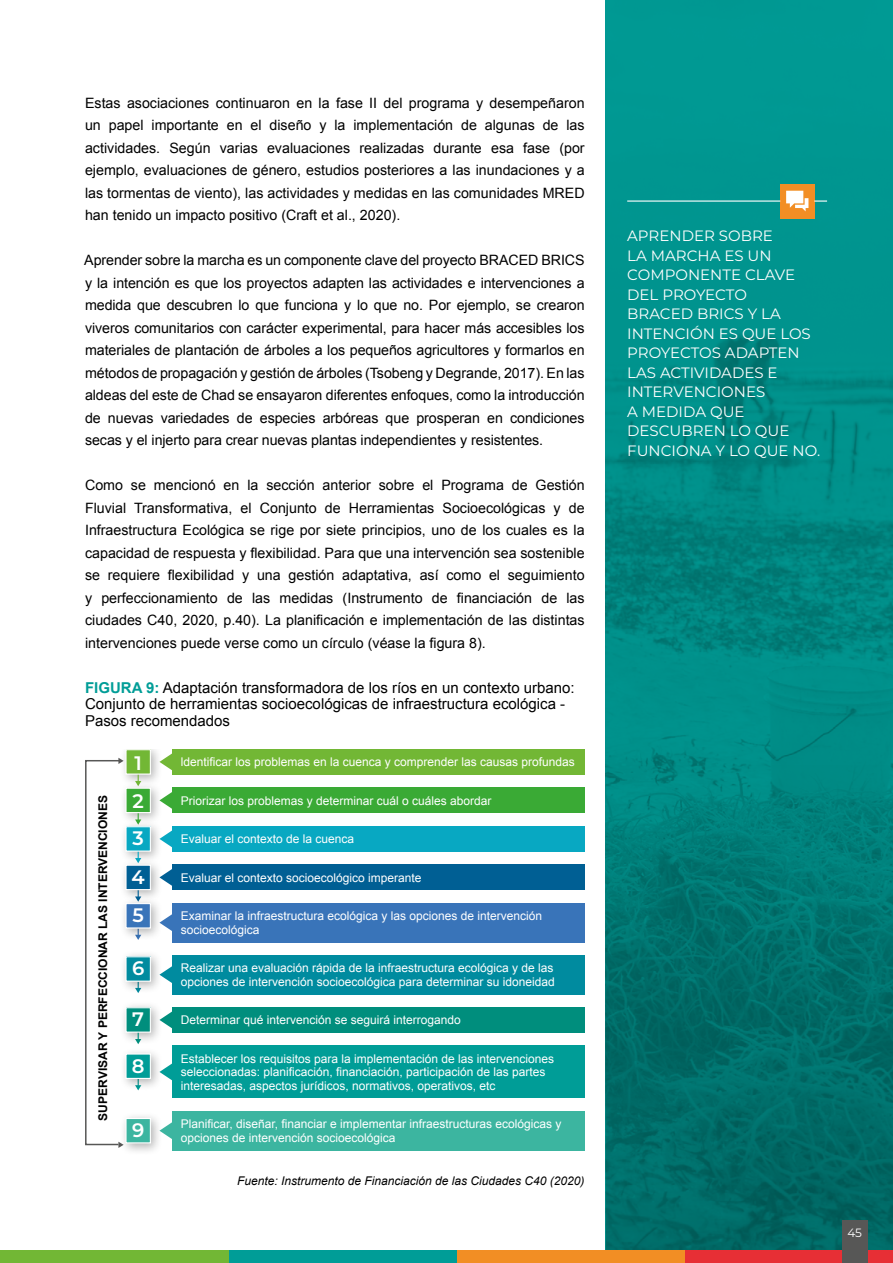
<style>
.page{position:relative;width:893px;height:1263px;background:#fff}
.page>*{position:absolute;margin:0;border:0;box-sizing:border-box;transform-origin:0 0}
.t1{font:600 19.5px "Montserrat Alternates";color:#fff}
.margin_quote{font:15px/19.5px "Montserrat";color:#fff}
.figure_table_caption{font:15px/16.5px "Arial";color:#000}
.body{font:14.25px/22.5px "Arial";color:#000;text-align:justify}
.t2{font:12px/13.5px "Arial";color:#fff}
.table_source{font:italic 12px "Arial";color:#000}
.t3{font:700 12px "Arial";color:#000}
.folio{font:12px "Montserrat";color:#fff}
.s1{font-weight:700;color:#009d97}
</style>
<div class="page">
<img style="left:606px;top:0;width:287px;height:1250px">
<div style="left:172px;top:749px;width:413px;height:26px;background:#72b735"></div>
<div style="left:172px;top:787px;width:413px;height:26px;background:#3aaa35"></div>
<div style="left:172px;top:826px;width:413px;height:26px;background:#08a8c2"></div>
<div style="left:172px;top:864px;width:413px;height:26px;background:#005f94"></div>
<div style="left:172px;top:903px;width:413px;height:39px;background:#3974b9"></div>
<div style="left:172px;top:955px;width:413px;height:39px;background:#008b9f"></div>
<div style="left:172px;top:1007px;width:413px;height:26px;background:#008e7d"></div>
<div style="left:172px;top:1045px;width:413px;height:53px;background:#009d97"></div>
<div style="left:172px;top:1111px;width:413px;height:39px;background:#3cb5a0"></div>
<div style="left:119px;top:749px;width:44px;height:38px;background:#000;opacity:.3"></div>
<div style="left:126px;top:750px;width:24px;height:24px;background:#72b735"></div>
<div style="left:125px;top:749px;width:26px;height:26px;border:1px solid #fff"></div>
<svg style="left:159px;top:753px;width:13px;height:17px"></svg>
<svg style="left:135px;top:775px;width:6px;height:6px"></svg>
<div style="left:119px;top:781px;width:44px;height:44px;background:#000;opacity:.3"></div>
<div style="left:126px;top:788px;width:24px;height:24px;background:#3aaa35"></div>
<div style="left:125px;top:788px;width:26px;height:25px;border:1px solid #fff"></div>
<svg style="left:159px;top:792px;width:13px;height:17px"></svg>
<svg style="left:135px;top:813px;width:6px;height:7px"></svg>
<div style="left:119px;top:820px;width:44px;height:44px;background:#000;opacity:.3"></div>
<div style="left:126px;top:827px;width:24px;height:24px;background:#08a8c2"></div>
<div style="left:125px;top:826px;width:26px;height:26px;border:1px solid #fff"></div>
<svg style="left:159px;top:830px;width:13px;height:17px"></svg>
<svg style="left:135px;top:852px;width:6px;height:6px"></svg>
<div style="left:119px;top:858px;width:44px;height:44px;background:#000;opacity:.3"></div>
<div style="left:126px;top:865px;width:24px;height:24px;background:#005f94"></div>
<div style="left:125px;top:865px;width:26px;height:25px;border:1px solid #fff"></div>
<svg style="left:159px;top:869px;width:13px;height:17px"></svg>
<svg style="left:135px;top:890px;width:6px;height:7px"></svg>
<div style="left:119px;top:897px;width:44px;height:43px;background:#000;opacity:.3"></div>
<div style="left:126px;top:903px;width:24px;height:25px;background:#3974b9"></div>
<div style="left:125px;top:903px;width:26px;height:25px;border:1px solid #fff"></div>
<svg style="left:159px;top:914px;width:13px;height:17px"></svg>
<div style="left:119px;top:950px;width:44px;height:44px;background:#000;opacity:.3"></div>
<div style="left:126px;top:957px;width:24px;height:24px;background:#008b9f"></div>
<div style="left:125px;top:956px;width:26px;height:26px;border:1px solid #fff"></div>
<svg style="left:159px;top:966px;width:13px;height:17px"></svg>
<div style="left:119px;top:1001px;width:44px;height:44px;background:#000;opacity:.3"></div>
<div style="left:126px;top:1008px;width:24px;height:24px;background:#008e7d"></div>
<div style="left:125px;top:1007px;width:26px;height:26px;border:1px solid #fff"></div>
<svg style="left:159px;top:1011px;width:13px;height:17px"></svg>
<svg style="left:135px;top:1033px;width:6px;height:11px"></svg>
<div style="left:119px;top:1047px;width:44px;height:44px;background:#000;opacity:.3"></div>
<div style="left:126px;top:1054px;width:24px;height:24px;background:#009d97"></div>
<div style="left:125px;top:1053px;width:26px;height:26px;border:1px solid #fff"></div>
<svg style="left:159px;top:1063px;width:13px;height:17px"></svg>
<div style="left:119px;top:1111px;width:44px;height:44px;background:#000;opacity:.3"></div>
<div style="left:126px;top:1118px;width:24px;height:25px;background:#3cb5a0"></div>
<div style="left:125px;top:1118px;width:26px;height:25px;border:1px solid #fff"></div>
<svg style="left:159px;top:1122px;width:13px;height:17px"></svg>
<svg style="left:85px;top:758px;width:39px;height:390px"></svg>
<div style="left:780px;top:184px;width:34px;height:34px;background:#f28e24"></div>
<hr style="left:627px;top:200px;width:153px;height:2px;background:#fff">
<svg style="left:814px;top:200px;width:13px;height:2px"></svg>
<svg style="left:786px;top:191px;width:22px;height:20px"></svg>
<div style="left:1px;top:1250px;width:228px;height:13px;background:#72b735"></div>
<div style="left:229px;top:1250px;width:228px;height:13px;background:#009d97"></div>
<div style="left:457px;top:1250px;width:229px;height:13px;background:#f28e24"></div>
<div style="left:686px;top:1250px;width:207px;height:13px;background:#e72f35"></div>
<div style="left:842px;top:1220px;width:25px;height:43px;background:#575756"></div>
<p class="body" style="left:85px;top:91px;width:501px">Estas asociaciones continuaron en la fase II del programa y desempeñaron un papel importante en el diseño y la implementación de algunas de las actividades. Según varias evaluaciones realizadas durante esa fase (por ejemplo, evaluaciones de género, estudios posteriores a las inundaciones y a las tormentas de viento), las actividades y medidas en las comunidades MRED han tenido un impacto positivo (Craft et al., 2020).</p>
<p class="body" style="left:84px;top:249px;width:502px">Aprender sobre la marcha es un componente clave del proyecto BRACED BRICS y la intención es que los proyectos adapten las actividades e intervenciones a medida que descubren lo que funciona y lo que no. Por ejemplo, se crearon viveros comunitarios con carácter experimental, para hacer más accesibles los materiales de plantación de árboles a los pequeños agricultores y formarlos en métodos de propagación y gestión de árboles (Tsobeng y Degrande, 2017). En las aldeas del este de Chad se ensayaron diferentes enfoques, como la introducción de nuevas variedades de especies arbóreas que prosperan en condiciones secas y el injerto para crear nuevas plantas independientes y resistentes.</p>
<p class="body" style="left:85px;top:474px;width:501px">Como se mencionó en la sección anterior sobre el Programa de Gestión Fluvial Transformativa, el Conjunto de Herramientas Socioecológicas y de Infraestructura Ecológica se rige por siete principios, uno de los cuales es la capacidad de respuesta y flexibilidad. Para que una intervención sea sostenible se requiere flexibilidad y una gestión adaptativa, así como el seguimiento y perfeccionamiento de las medidas (Instrumento de financiación de las ciudades C40, 2020, p.40). La planificación e implementación de las distintas intervenciones puede verse como un círculo (véase la figura 8).</p>
<p class="figure_table_caption" style="left:85px;top:679px;width:491px"><span class="s1">FIGURA 9:</span> Adaptación transformadora de los ríos en un contexto urbano:<br>Conjunto de herramientas socioecológicas de infraestructura ecológica -<br>Pasos recomendados</p>
<p class="t1" style="left:134px;top:749px;width:9px">1</p>
<p class="t2" style="left:181px;top:755px;width:396px">ldentificar los problemas en la cuenca y comprender las causas profundas</p>
<p class="t1" style="left:133px;top:787px;width:13px">2</p>
<p class="t2" style="left:181px;top:794px;width:312px">Priorizar los problemas y determinar cuál o cuáles abordar</p>
<p class="t1" style="left:133px;top:824px;width:13px">3</p>
<p class="t2" style="left:181px;top:832px;width:175px">Evaluar el contexto de la cuenca</p>
<p class="t1" style="left:132px;top:863px;width:15px">4</p>
<p class="t2" style="left:181px;top:871px;width:242px">Evaluar el contexto socioecológico imperante</p>
<p class="t1" style="left:132px;top:901px;width:13px">5</p>
<p class="t2" style="left:181px;top:909px;width:363px">Examinar la infraestructura ecológica y las opciones de intervención socioecológica</p>
<p class="t1" style="left:132px;top:955px;width:14px">6</p>
<p class="t2" style="left:181px;top:961px;width:376px">Realizar una evaluación rápida de la infraestructura ecológica y de las opciones de intervención socioecológica para determinar su idoneidad</p>
<p class="t1" style="left:132px;top:1005px;width:13px">7</p>
<p class="t2" style="left:181px;top:1013px;width:282px">Determinar qué intervención se seguirá interrogando</p>
<p class="t1" style="left:132px;top:1052px;width:14px">8</p>
<p class="t2" style="left:181px;top:1052px;width:375px">Establecer los requisitos para la implementación de las intervenciones seleccionadas: planificación, financiación, participación de las partes interesadas, aspectos jurídicos, normativos, operativos, etc</p>
<p class="t1" style="left:132px;top:1116px;width:14px">9</p>
<p class="t2" style="left:181px;top:1117px;width:382px">Planificar, diseñar, financiar e implementar infraestructuras ecológicas y opciones de intervención socioecológica</p>
<p class="t3" style="left:95px;top:1120px;width:327px;rotate:-90deg">SUPERVISAR Y PERFECCIONAR LAS INTERVENCIONES</p>
<p class="table_source" style="left:237px;top:1173px;width:349px">Fuente: Instrumento de Financiación de las Ciudades C40 (2020)</p>
<p class="margin_quote" style="left:627px;top:225px;width:195px">APRENDER SOBRE<br>LA MARCHA ES UN<br>COMPONENTE CLAVE<br>DEL PROYECTO<br>BRACED BRICS Y LA<br>INTENCIÓN ES QUE LOS<br>PROYECTOS ADAPTEN<br>LAS ACTIVIDADES E<br>INTERVENCIONES<br>A MEDIDA QUE<br>DESCUBREN LO QUE<br>FUNCIONA Y LO QUE NO.</p>
<p class="folio" style="left:847px;top:1224px;width:16px">45</p>
</div>
